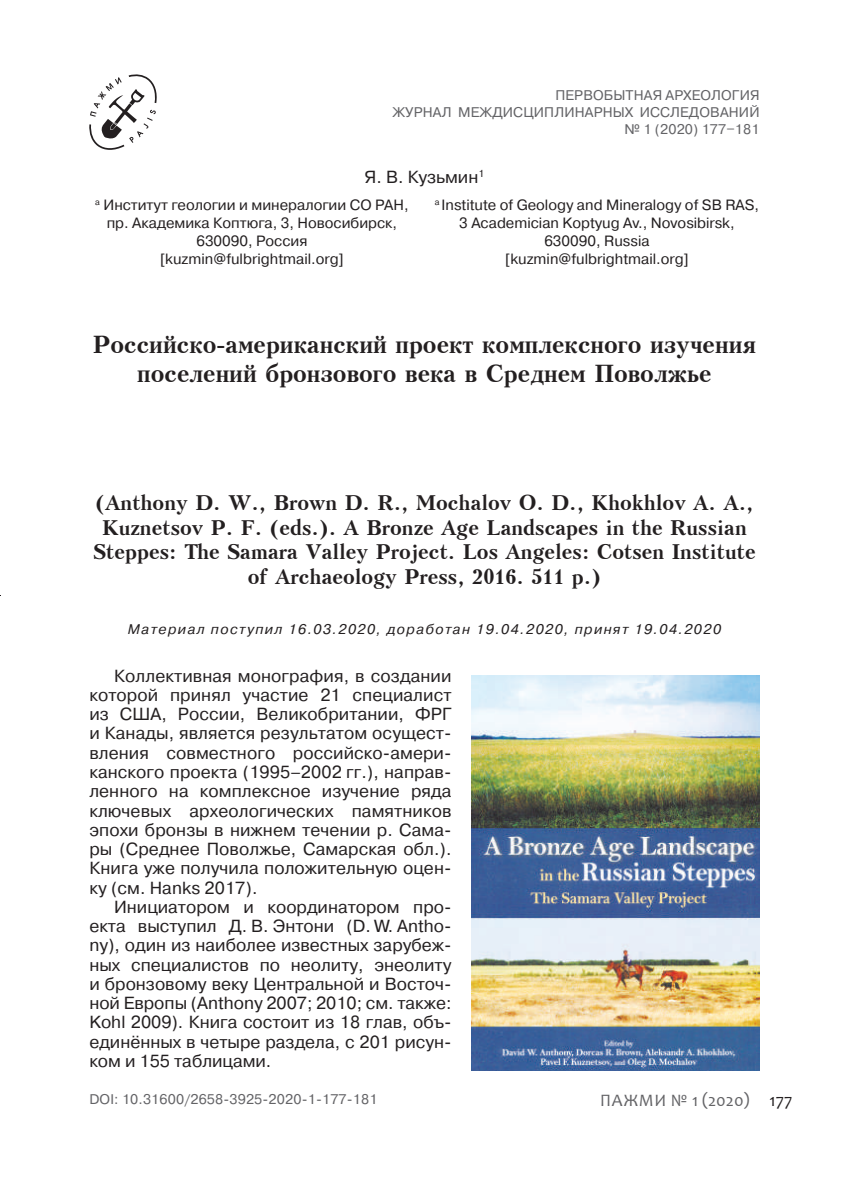
<style>
.page{position:relative;width:844px;height:1191px;background:#fff}
.page>*{position:absolute;margin:0;border:0;box-sizing:border-box;transform-origin:0 0}
.t1{font:700 24.5px/29.4px "Peterburg";color:#231f20;text-align:center}
.t2{font:700 21px/24.5px "Peterburg";color:#231f20;text-align:center}
.t3{font:17.5px/19.2px "Pragmatica";color:#231f20;text-align:justify}
.t4{font:17.5px "Candara";color:#636366}
.t5{font:14.88px/17.8px "Pragmatica";color:#231f20;text-align:center}
.t6{font:14px/16.8px "Pragmatica";letter-spacing:.01em;color:#636366;text-align:right}
.t7{font:italic 14px "Pragmatica";letter-spacing:.1em;color:#231f20}
.s1{color:#231f20}
</style>
<div class="page">
<svg style="left:89px;top:74px;width:68px;height:76px"></svg>
<img style="left:471px;top:675px;width:288px;height:395px">
<p class="t6" style="left:392px;top:87px;width:368px">ПЕРВОБЫТНАЯ АРХЕОЛОГИЯ<br>ЖУРНАЛ МЕЖДИСЦИПЛИНАРНЫХ ИССЛЕДОВАНИЙ № 1 (2020) 177–181</p>
<p class="t3" style="left:364px;top:167px;width:121px">Я. В. Кузьмин<sup>1</sup></p>
<p class="t5" style="left:95px;top:197px;width:315px"><sup>а</sup> Институт геологии и минералогии СО РАН, пр. Академика Коптюга, 3, Новосибирск,<br>630090, Россия<br>[kuzmin@fulbrightmail.org]</p>
<p class="t5" style="left:434px;top:197px;width:326px"><sup>а</sup> Institute of Geology and Mineralogy of SB RAS, 3 Academician Koptyug Av., Novosibirsk, 630090, Russia<br>[kuzmin@fulbrightmail.org]</p>
<h1 class="t1" style="left:93px;top:329px;width:664px">Российско-американский проект комплексного изучения поселений бронзового века в Среднем Поволжье</h1>
<p class="t2" style="left:93px;top:490px;width:663px">(Anthony D. W., Brown D. R., Mochalov O. D., Khokhlov A. A., Kuznetsov P. F. (eds.). A Bronze Age Landscapes in the Russian Steppes: The Samara Valley Project. Los Angeles: Cotsen Institute of Archaeology Press, 2016. 511 p.)</p>
<p class="t7" style="left:128px;top:621px;width:594px">Материал поступил 16.03.2020, доработан 19.04.2020, принят 19.04.2020</p>
<p class="t3" style="left:89px;top:666px;width:363px;text-indent:25px">Коллективная монография, в создании которой принял участие 21 специалист из США, России, Великобритании, ФРГ и Канады, является результатом осущест&shy;вления совместного российско-амери&shy;канского проекта (1995–2002 гг.), направ&shy;ленного на комплексное изучение ряда ключевых археологических памятников эпохи бронзы в нижнем течении р. Сама&shy;ры (Среднее Поволжье, Самарская обл.).<br>Книга уже получила положительную оцен&shy;ку (см. Hanks 2017).</p>
<p class="t3" style="left:89px;top:897px;width:363px;text-indent:25px">Инициатором и координатором про&shy;екта выступил Д. В. Энтони (D. W. Antho&shy;ny), один из наиболее известных зарубеж&shy;ных специалистов по неолиту, энеолиту и бронзовому веку Центральной и Восточ&shy;ной Европы (Anthony 2007; 2010; см. также:<br>Kohl 2009). Книга состоит из 18 глав, объ&shy;единённых в четыре раздела, с 201 рисун&shy;ком и 155 таблицами.</p>
<p class="t6" style="left:89px;top:1091px;width:289px">DOI: 10.31600/2658-3925-2020-1-177-181</p>
<p class="t4" style="left:600px;top:1088px;width:193px">ПАЖМИ № 1 (2020) <span class="s1">177</span></p>
</div>
